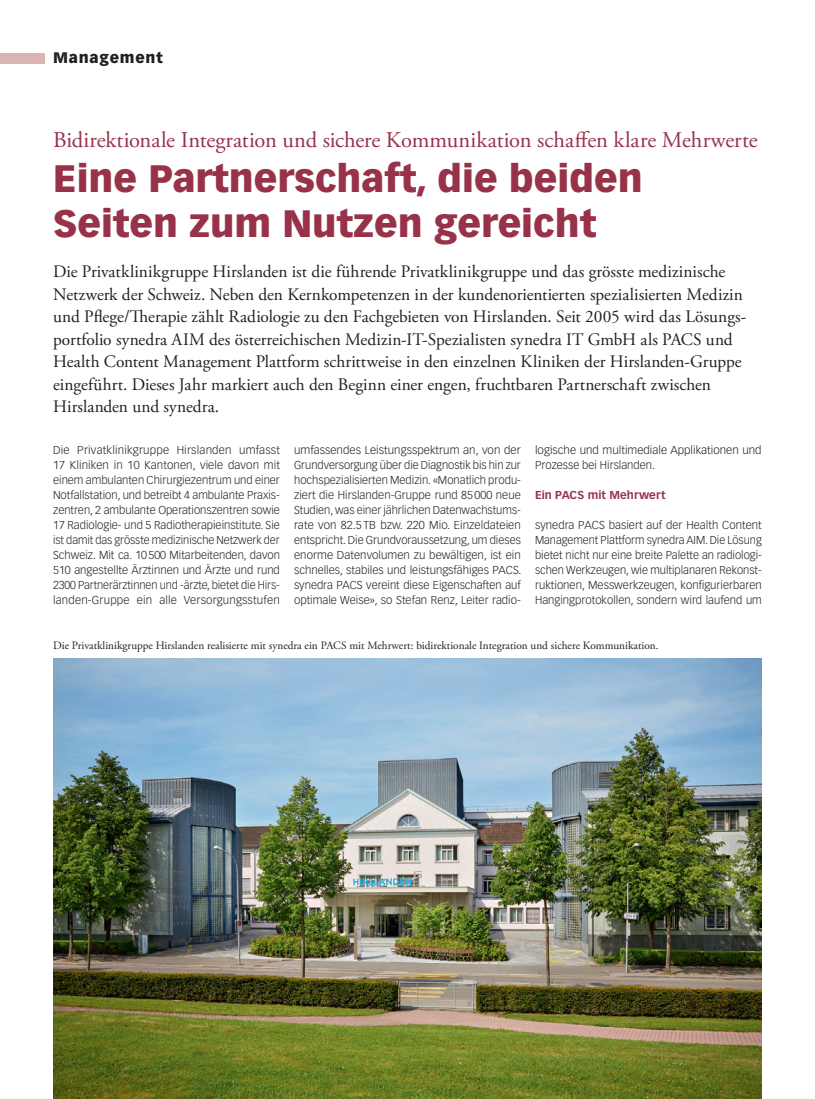
<style>
.page{position:relative;width:815px;height:1099px;background:#fff}
.page>*{position:absolute;margin:0;border:0;box-sizing:border-box;transform-origin:0 0}
.Titel_MM{font:900 37.5px/45px "Vectora LT Std";color:#983249}
.Obertitel_MM{font:22.5px "Adobe Garamond Pro";color:#983249}
.Lead{font:17.5px/22.5px "Adobe Garamond Pro";color:#231f20}
.t1{font:900 15px "Vectora LT Std";letter-spacing:.05em;color:#231f20}
.Lauftext{font:300 11.25px/15px "Vectora LT Std";color:#231f20;text-align:justify}
.Legende{font:11.25px "Adobe Garamond Pro";color:#231f20}
.ZT_MM{font:700 11.25px "Vectora LT Std";letter-spacing:.005em;color:#983249}
</style>
<div class="page">
<div style="left:0;top:53px;width:45px;height:10px;background:#d9b4b3"></div>
<img style="left:53px;top:658px;width:709px;height:440px">
<h3 class="t1" style="left:53px;top:49px;width:111px">Management</h3>
<p class="Obertitel_MM" style="left:53px;top:126px;width:706px">Bidirektionale Integration und sichere Kommunikation schaffen klare Mehrwerte</p>
<p class="Titel_MM" style="left:53px;top:155px;width:591px">Eine Partnerschaft, die beiden<br>Seiten zum Nutzen gereicht</p>
<p class="Lead" style="left:53px;top:261px;width:695px">Die Privatklinikgruppe Hirslanden ist die führende Privatklinikgruppe und das grösste medizinische Netzwerk der Schweiz. Neben den Kernkompetenzen in der kundenorientierten spezialisierten Medizin und Pflege/Therapie zählt Radiologie zu den Fachgebieten von Hirslanden. Seit 2005 wird das Lösungs&shy;portfolio synedra AIM des österreichischen Medizin-IT-Spezialisten synedra IT GmbH als PACS und Health Content Management Plattform schrittweise in den einzelnen Kliniken der Hirslanden-Gruppe eingeführt. Dieses Jahr markiert auch den Beginn einer engen, fruchtbaren Partnerschaft zwischen Hirslanden und synedra.</p>
<p class="Lauftext" style="left:53px;top:443px;width:228px">Die Privatklinikgruppe Hirslanden umfasst 17 Kliniken in 10 Kantonen, viele davon mit einem ambulanten Chirurgiezentrum und einer Notfallstation, und betreibt 4 ambulante Praxis&shy;zentren, 2 ambulante Operationszentren sowie 17 Radiologie- und 5 Radiotherapieinstitute. Sie ist damit das grösste medizinische Netzwerk der Schweiz. Mit ca. 10500 Mitarbeitenden, davon 510 angestellte Ärztinnen und Ärzte und rund 2300 Partnerärztinnen und -ärzte, bietet die Hirs&shy;landen-Gruppe ein alle Versorgungsstufen</p>
<p class="Lauftext" style="left:294px;top:443px;width:229px">umfassendes Leistungsspektrum an, von der Grundversorgung über die Diagnostik bis hin zur hochspezialisierten Medizin. «Monatlich produ&shy;ziert die Hirslanden-Gruppe rund 85000 neue Studien, was einer jährlichen Datenwachstums&shy;rate von 82.5 TB bzw. 220 Mio. Einzeldateien entspricht. Die Grundvoraussetzung, um dieses enorme Datenvolumen zu bewältigen, ist ein schnelles, stabiles und leistungsfähiges PACS. synedra PACS vereint diese Eigenschaften auf optimale Weise», so Stefan Renz, Leiter radio-</p>
<p class="Lauftext" style="left:535px;top:443px;width:228px">logische und multimediale Applikationen und<br>Prozesse bei Hirslanden.</p>
<p class="ZT_MM" style="left:535px;top:488px;width:132px">Ein PACS mit Mehrwert</p>
<p class="Lauftext" style="left:535px;top:518px;width:228px">synedra PACS basiert auf der Health Content Management Plattform synedra AIM. Die Lösung bietet nicht nur eine breite Palette an radiologi&shy;schen Werkzeugen, wie multiplanaren Rekonst&shy;ruktionen, Messwerkzeugen, konfigurierbaren Hangingprotokollen, sondern wird laufend um</p>
<p class="Legende" style="left:53px;top:639px;width:607px">Die Privatklinikgruppe Hirslanden realisierte mit synedra ein PACS mit Mehrwert: bidirektionale Integration und sichere Kommunikation.</p>
</div>
